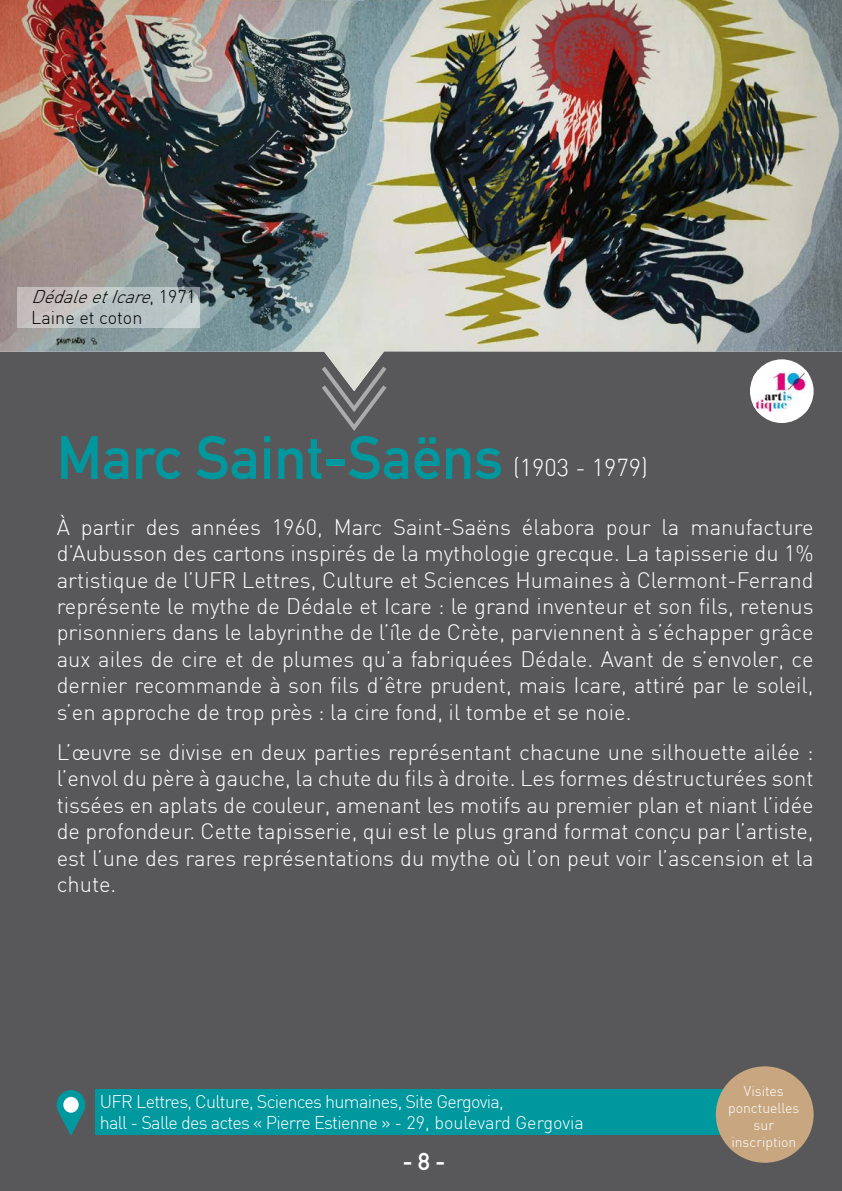
<style>
.page{position:relative;width:842px;height:1191px;background:#58585a}
.page>*{position:absolute;margin:0;border:0;box-sizing:border-box;transform-origin:0 0}
.t1{font:700 60px "DIN Alternate";color:#00989f}
.t2{font:300 24px "DIN";color:#fff}
.t3{font:700 24px "DIN Alternate";color:#fff}
.t4{font:300 22px/26.4px "DIN";color:#fff;text-align:justify}
.t5{font:300 18px/21.6px "DIN";letter-spacing:-.04em;color:#fff}
.t6{font:300 18px/21.6px "DIN";color:#000}
.t7{font:300 14px/16.8px "DIN";color:#fff;text-align:center}
.s1{font-style:italic}
</style>
<div class="page">
<svg style="left:324px;top:391px;width:60px;height:40px"></svg>
<img style="left:0;top:0;width:842px;height:391px">
<div style="left:95px;top:1089px;width:686px;height:46px;background:#00989f"></div>
<svg style="left:59px;top:1113px;width:24px;height:22px"></svg>
<div style="left:57px;top:1090px;width:28px;height:29px;background:#00989f;border-radius:50%"></div>
<div style="left:63px;top:1096px;width:16px;height:16px;background:#fff;border-radius:50%"></div>
<svg style="left:17px;top:288px;width:182px;height:40px;background:#bdc2c2"></svg>
<div style="left:750px;top:359px;width:64px;height:64px;background:#fff;border-radius:50%"></div>
<img style="left:753px;top:370px;width:55px;height:43px">
<div style="left:716px;top:1066px;width:98px;height:96px;background:#c8a780;border-radius:50%"></div>
<p class="t6" style="left:31px;top:285px;width:166px"><span class="s1">DédaleetIcare</span>, 1 9 7 1<br>Laine et coton</p>
<h1 class="t1" style="left:57px;top:412px;width:448px">Marc Saint-Saëns</h1>
<p class="t2" style="left:513px;top:453px;width:136px">(1903 - 1979)</p>
<p class="t4" style="left:57px;top:513px;width:758px">À partir des années 1960, Marc Saint-Saëns élabora pour la manufacture d’Aubusson des cartons inspirés de la mythologie grecque. La tapisserie du 1% artistique de l’UFR Lettres, Culture et Sciences Humaines à Clermont-Ferrand représente le mythe de Dédale et Icare : le grand inventeur et son fils, retenus prisonniers dans le labyrinthe de l’île de Crète, parviennent à s’échapper grâce aux ailes de cire et de plumes qu’a fabriquées Dédale. Avant de s’envoler, ce dernier recommande à son fils d’être prudent, mais Icare, attiré par le soleil, s’en approche de trop près : la cire fond, il tombe et se noie.</p>
<p class="t4" style="left:57px;top:738px;width:758px">L’œuvre se divise en deux parties représentant chacune une silhouette ailée : l’envol du père à gauche, la chute du fils à droite. Les formes déstructurées sont tissées en aplats de couleur, amenant les motifs au premier plan et niant l’idée de profondeur. Cette tapisserie, qui est le plus grand format conçu par l’artiste, est l’une des rares représentations du mythe où l’on peut voir l’ascension et la chute.</p>
<p class="t5" style="left:100px;top:1090px;width:486px">UFR Lettres, Culture, Sciences humaines, Site Gergovia,<br>hall - Salle des actes « Pierre Estienne » - 29, boulevard Gergovia</p>
<p class="t3" style="left:403px;top:1143px;width:44px">- 8 -</p>
<p class="t7" style="left:728px;top:1082px;width:73px">Visites ponctuelles sur inscription</p>
</div>
